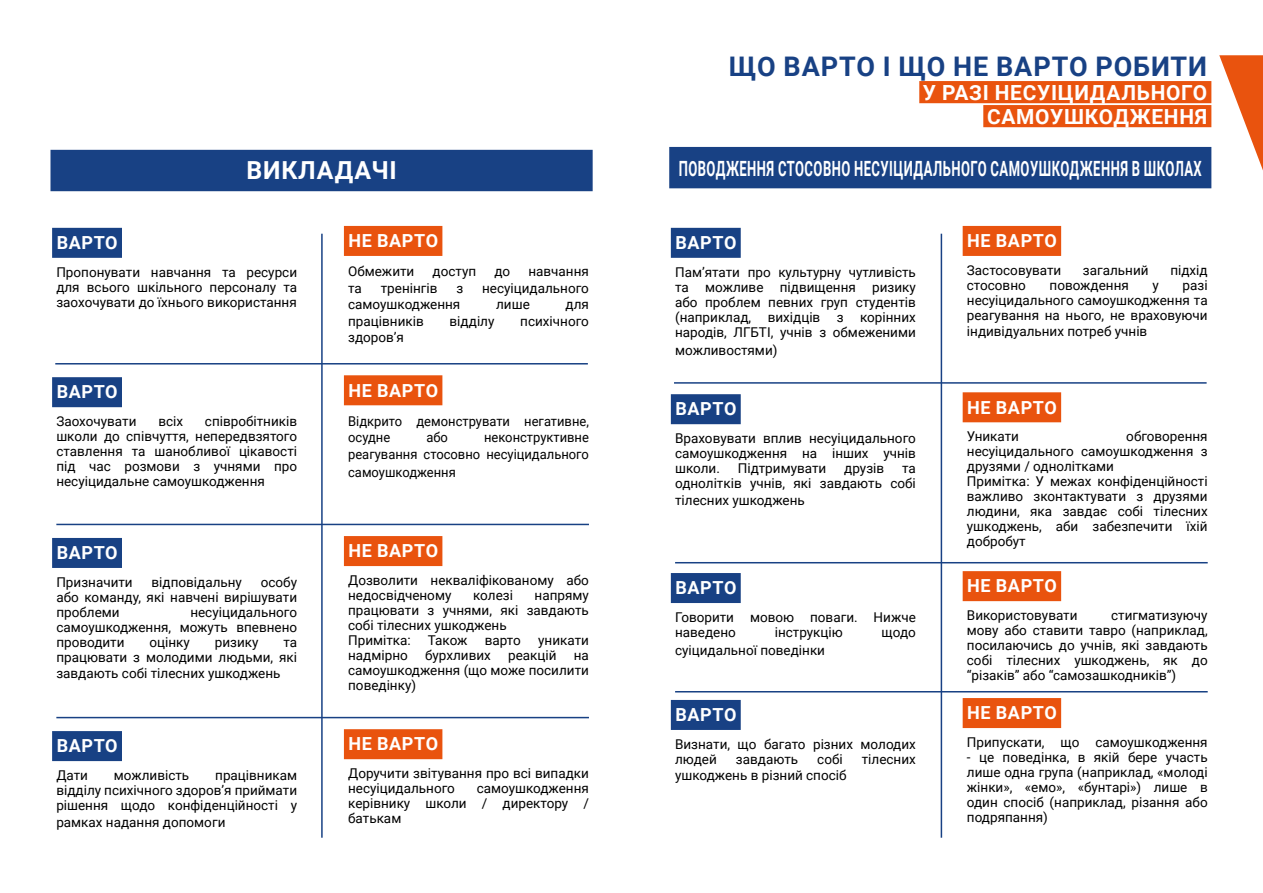
<style>
.page{position:relative;width:1263px;height:893px;background:#fff}
.page>*{position:absolute;margin:0;border:0;box-sizing:border-box;transform-origin:0 0}
.t1{font:700 27px "Roboto";letter-spacing:.035em;color:#184184}
.t2{font:700 24.9px "Roboto";letter-spacing:.035em;color:#fff}
.t3{font:700 21px "Roboto";letter-spacing:.035em;color:#fff;scale:.62 1}
.t4{font:700 20.85px/24px "Roboto";letter-spacing:.035em;color:#fff;text-align:right}
.t5{font:700 18px "Roboto";letter-spacing:.035em;color:#fff}
.t6{font:13.5px/15px "Roboto";color:#000;text-align:justify}
.t7{font:13.5px/16.5px "Roboto";color:#000;scale:.96 1}
</style>
<div class="page">
<div style="left:52px;top:228px;width:70px;height:30px;background:#184184"></div>
<div style="left:344px;top:226px;width:98px;height:30px;background:#e9530e"></div>
<div style="left:52px;top:538px;width:70px;height:30px;background:#184184"></div>
<div style="left:344px;top:536px;width:98px;height:30px;background:#e9530e"></div>
<div style="left:52px;top:731px;width:70px;height:30px;background:#184184"></div>
<div style="left:344px;top:729px;width:98px;height:30px;background:#e9530e"></div>
<div style="left:52px;top:377px;width:70px;height:30px;background:#184184"></div>
<div style="left:344px;top:375px;width:98px;height:30px;background:#e9530e"></div>
<hr style="left:55px;top:363px;width:533px;height:1px;background:#184184">
<hr style="left:56px;top:524px;width:533px;height:1px;background:#184184">
<hr style="left:56px;top:717px;width:533px;height:1px;background:#184184">
<hr style="left:321px;top:234px;width:2px;height:604px;background:#184184">
<div style="left:50px;top:150px;width:543px;height:41px;background:#184184"></div>
<svg style="left:1219px;top:55px;width:44px;height:115px"></svg>
<div style="left:671px;top:228px;width:70px;height:30px;background:#184184"></div>
<div style="left:963px;top:226px;width:98px;height:30px;background:#e9530e"></div>
<div style="left:671px;top:573px;width:70px;height:30px;background:#184184"></div>
<div style="left:963px;top:571px;width:98px;height:30px;background:#e9530e"></div>
<div style="left:671px;top:700px;width:70px;height:30px;background:#184184"></div>
<div style="left:963px;top:698px;width:98px;height:30px;background:#e9530e"></div>
<div style="left:671px;top:394px;width:70px;height:30px;background:#184184"></div>
<div style="left:963px;top:392px;width:98px;height:30px;background:#e9530e"></div>
<hr style="left:674px;top:382px;width:532px;height:2px;background:#184184">
<hr style="left:675px;top:562px;width:533px;height:1px;background:#184184">
<hr style="left:675px;top:691px;width:533px;height:1px;background:#184184">
<hr style="left:941px;top:234px;width:1px;height:604px;background:#184184">
<div style="left:669px;top:147px;width:542px;height:41px;background:#184184"></div>
<div style="left:919px;top:81px;width:292px;height:22px;background:#e9530e"></div>
<div style="left:983px;top:105px;width:228px;height:22px;background:#e9530e"></div>
<h2 class="t2" style="left:246px;top:153px;width:152px">ВИКЛАДАЧІ</h2>
<h3 class="t5" style="left:57px;top:230px;width:63px">ВАРТО</h3>
<p class="t6" style="left:56px;top:264px;width:242px">Пропонувати навчання та ресурси для всього шкільного персоналу та заохочувати до їхнього використання</p>
<h3 class="t5" style="left:57px;top:379px;width:63px">ВАРТО</h3>
<p class="t6" style="left:56px;top:413px;width:82px">Заохочувати</p>
<p class="t6" style="left:158px;top:413px;width:26px">всіх</p>
<p class="t6" style="left:56px;top:413px;width:242px;text-indent:149px">співробітників школи до співчуття, непередвзятого ставлення та шанобливої цікавості під час розмови з учнями про несуіцидальне самоушкодження</p>
<h3 class="t5" style="left:57px;top:540px;width:63px">ВАРТО</h3>
<p class="t6" style="left:56px;top:574px;width:78px">Призначити</p>
<p class="t6" style="left:152px;top:574px;width:92px">відповідальну</p>
<p class="t6" style="left:56px;top:574px;width:242px;text-indent:204px">особу або команду, які навчені вирішувати проблеми</p>
<p class="t6" style="left:56px;top:604px;width:242px;text-indent:134px">несуіцидального самоушкодження, можуть впевнено проводити</p>
<p class="t6" style="left:149px;top:634px;width:42px">оцінку</p>
<p class="t6" style="left:215px;top:634px;width:45px">ризику</p>
<p class="t6" style="left:56px;top:634px;width:242px;text-align:right">та<br>працювати з молодими людьми, які</p>
<p class="t6" style="left:56px;top:666px;width:226px">завдають собі тілесних ушкоджень</p>
<h3 class="t5" style="left:57px;top:733px;width:63px">ВАРТО</h3>
<p class="t6" style="left:56px;top:767px;width:33px">Дати</p>
<p class="t6" style="left:114px;top:767px;width:77px">можливість</p>
<p class="t6" style="left:56px;top:767px;width:242px;text-indent:159px">працівникам відділу психічного здоров’я приймати рішення щодо конфіденційності у</p>
<p class="t6" style="left:56px;top:814px;width:171px">рамках надання допомоги</p>
<h3 class="t5" style="left:348px;top:228px;width:91px">НЕ ВАРТО</h3>
<p class="t6" style="left:348px;top:264px;width:68px">Обмежити</p>
<p class="t6" style="left:433px;top:264px;width:45px">доступ</p>
<p class="t6" style="left:494px;top:264px;width:17px">до</p>
<p class="t6" style="left:528px;top:264px;width:62px">навчання</p>
<p class="t6" style="left:348px;top:280px;width:15px">та</p>
<p class="t6" style="left:381px;top:280px;width:58px">тренінгів</p>
<p class="t6" style="left:456px;top:280px;width:8px">з</p>
<p class="t6" style="left:482px;top:280px;width:108px">несуіцидального</p>
<p class="t6" style="left:348px;top:297px;width:114px">самоушкодження</p>
<p class="t6" style="left:496px;top:297px;width:35px">лише</p>
<p class="t6" style="left:566px;top:297px;width:25px">для</p>
<p class="t6" style="left:348px;top:313px;width:77px">працівників</p>
<p class="t6" style="left:450px;top:313px;width:46px">відділу</p>
<p class="t6" style="left:520px;top:313px;width:70px">психічного</p>
<p class="t6" style="left:348px;top:330px;width:57px">здоров’я</p>
<h3 class="t5" style="left:348px;top:378px;width:91px">НЕ ВАРТО</h3>
<p class="t7" style="left:348px;top:412px;width:252px">Відкрито демонструвати негативне, осудне</p>
<p class="t7" style="left:426px;top:429px;width:24px">або</p>
<p class="t7" style="left:348px;top:429px;width:252px;text-align:right">неконструктивне<br>реагування стосовно несуіцидального</p>
<p class="t7" style="left:348px;top:463px;width:114px">самоушкодження</p>
<h3 class="t5" style="left:348px;top:538px;width:91px">НЕ ВАРТО</h3>
<p class="t6" style="left:348px;top:572px;width:242px">Дозволити некваліфікованому або недосвідченому</p>
<p class="t6" style="left:473px;top:587px;width:41px">колезі</p>
<p class="t6" style="left:348px;top:587px;width:242px;text-align:left;text-indent:186px">напряму працювати з учнями, які завдають собі тілесних ушкоджень<br>Примітка:</p>
<p class="t6" style="left:428px;top:632px;width:41px">Також</p>
<p class="t6" style="left:485px;top:632px;width:38px">варто</p>
<p class="t6" style="left:538px;top:632px;width:52px">уникати</p>
<p class="t6" style="left:348px;top:647px;width:61px">надмірно</p>
<p class="t6" style="left:425px;top:647px;width:67px">бурхливих</p>
<p class="t6" style="left:508px;top:647px;width:50px">реакцій</p>
<p class="t6" style="left:348px;top:647px;width:242px;text-indent:226px">на самоушкодження (що може посилити поведінку)</p>
<h3 class="t5" style="left:348px;top:731px;width:91px">НЕ ВАРТО</h3>
<p class="t6" style="left:348px;top:765px;width:242px">Доручити звітування про всі випадки несуіцидального</p>
<p class="t6" style="left:348px;top:780px;width:242px;text-indent:129px">самоушкодження керівнику школи / директору / батькам</p>
<h1 class="t1" style="left:729px;top:47px;width:480px">ЩО ВАРТО І ЩО НЕ ВАРТО РОБИТИ</h1>
<h3 class="t4" style="left:923px;top:79px;width:286px">У РАЗІ НЕСУІЦИДАЛЬНОГО<br>САМОУШКОДЖЕННЯ</h3>
<h3 class="t3" style="left:679px;top:154px;width:845px">ПОВОДЖЕННЯ СТОСОВНО НЕСУІЦИДАЛЬНОГО САМОУШКОДЖЕННЯ В ШКОЛАХ</h3>
<h3 class="t5" style="left:675px;top:230px;width:63px">ВАРТО</h3>
<p class="t6" style="left:675px;top:264px;width:242px">Пам’ятати про культурну чутливість та можливе підвищення ризику або проблем певних груп студентів (наприклад, вихідців з корінних народів, ЛГБТІ, учнів з обмеженими</p>
<p class="t6" style="left:675px;top:342px;width:104px">можливостями)</p>
<h3 class="t5" style="left:675px;top:396px;width:63px">ВАРТО</h3>
<p class="t6" style="left:675px;top:430px;width:242px">Враховувати вплив несуіцидального самоушкодження на інших учнів школи.</p>
<p class="t6" style="left:738px;top:460px;width:90px">Підтримувати</p>
<p class="t6" style="left:844px;top:460px;width:41px">друзів</p>
<p class="t6" style="left:675px;top:460px;width:242px;text-align:right">та<br>однолітків учнів, які завдають собі</p>
<p class="t6" style="left:675px;top:492px;width:131px">тілесних ушкоджень</p>
<h3 class="t5" style="left:675px;top:575px;width:63px">ВАРТО</h3>
<p class="t6" style="left:675px;top:609px;width:242px">Говорити мовою поваги. Нижче наведено</p>
<p class="t6" style="left:775px;top:624px;width:70px">інструкцію</p>
<p class="t6" style="left:882px;top:624px;width:36px">щодо</p>
<p class="t6" style="left:675px;top:642px;width:151px">суіцидальної поведінки</p>
<h3 class="t5" style="left:675px;top:702px;width:63px">ВАРТО</h3>
<p class="t6" style="left:675px;top:736px;width:242px">Визнати, що багато різних молодих людей</p>
<p class="t6" style="left:736px;top:751px;width:64px">завдають</p>
<p class="t6" style="left:817px;top:751px;width:27px">собі</p>
<p class="t6" style="left:862px;top:751px;width:56px">тілесних</p>
<p class="t6" style="left:675px;top:768px;width:173px">ушкоджень в різний спосіб</p>
<h3 class="t5" style="left:967px;top:228px;width:91px">НЕ ВАРТО</h3>
<p class="t6" style="left:967px;top:262px;width:96px">Застосовувати</p>
<p class="t6" style="left:1083px;top:262px;width:67px">загальний</p>
<p class="t6" style="left:1170px;top:262px;width:39px">підхід</p>
<p class="t6" style="left:967px;top:277px;width:60px">стосовно</p>
<p class="t6" style="left:1049px;top:277px;width:81px">повождення</p>
<p class="t6" style="left:1152px;top:277px;width:8px">у</p>
<p class="t6" style="left:967px;top:277px;width:242px;text-indent:216px">разі несуіцидального самоушкодження та реагування на нього, не враховуючи</p>
<p class="t6" style="left:967px;top:324px;width:182px">індивідуальних потреб учнів</p>
<h3 class="t5" style="left:967px;top:395px;width:91px">НЕ ВАРТО</h3>
<p class="t6" style="left:967px;top:429px;width:54px">Уникати</p>
<p class="t6" style="left:967px;top:429px;width:242px;text-align:left;text-indent:159px">обговорення несуіцидального самоушкодження з друзями / однолітками<br>Примітка: У межах конфіденційності важливо зконтактувати з друзями людини, яка завдає собі тілесних ушкоджень, аби забезпечити їхій добробут</p>
<h3 class="t5" style="left:967px;top:573px;width:91px">НЕ ВАРТО</h3>
<p class="t6" style="left:967px;top:607px;width:112px">Використовувати</p>
<p class="t6" style="left:967px;top:607px;width:242px;text-indent:144px">стигматизуючу мову або ставити тавро (наприклад, посилаючись до учнів, які завдають собі тілесних ушкоджень, як до “різаків” або “самозашкодників”)</p>
<h3 class="t5" style="left:967px;top:700px;width:91px">НЕ ВАРТО</h3>
<p class="t6" style="left:967px;top:734px;width:242px">Припускати, що самоушкодження</p>
<p class="t6" style="left:967px;top:749px;width:242px">- це поведінка, в якій бере участь лише одна група (наприклад, «молоді жінки», «емо», «бунтарі») лише в один спосіб (наприклад, різання або подряпання)</p>
</div>
